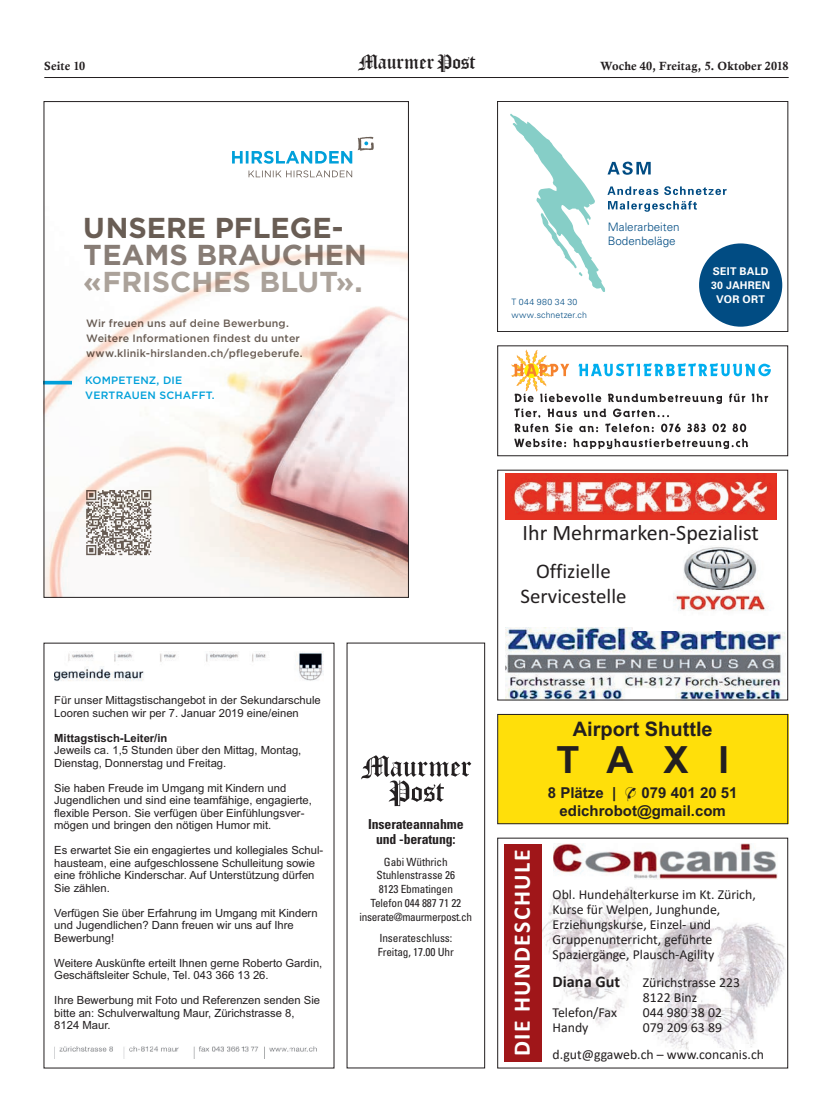
<style>
.page{position:relative;width:833px;height:1117px;background:#fff}
.page>*{position:absolute;margin:0;border:0;box-sizing:border-box;transform-origin:0 0}
.t1{font:700 37.5px "Arial";color:#231f20}
.t2{font:700 28.75px "Gotham";color:#aba29a}
.t3{font:700 28.75px "Gotham";color:#695d54}
.t4{font:700 28.75px "Gotham";color:#887d76}
.t5{font:700 23.75px "Calibri";letter-spacing:.06em;color:#fff}
.t6{font:22.38px "Old London";color:#231f20}
.t7{font:22px "Calibri";color:#231f20}
.t8{font:20.88px/25px "Calibri";color:#231f20;text-align:center}
.t9{font:700 20px "Arial";color:#231f20}
.t10{font:700 16.25px "Calibri";color:#231f20}
.t11{font:700 15px/18px "Arial";color:#231f20;text-align:center}
.t12{font:13.75px/15px "Calibri";color:#231f20}
.t13{font:700 condensed 13.75px/15px "Univers LT";letter-spacing:-.01em;color:#231f20;text-align:center}
.t14{font:11.88px "Calis MT Bol";letter-spacing:.01em;color:#231f20}
.t15{font:300 11.62px/14px "Univers";color:#014c83}
.t16{font:11.25px/12.5px "Arial";color:#231f20}
.t17{font:condensed 11.25px/13.8px "Univers LT";letter-spacing:-.01em;color:#231f20;text-align:center}
.t18{font:700 11.25px "Arial";color:#231f20}
.t19{font:500 10.62px/15px "Gotham";letter-spacing:.015em;color:#695d54}
.t20{font:500 10.62px/15px "Gotham";letter-spacing:.02em;color:#00a0da}
.t21{font:700 10.62px/13.8px "Univers";letter-spacing:.02em;color:#fff;text-align:center}
.t22{font:300 8.75px/12.5px "Univers";letter-spacing:.03em;color:#014c83}
.s1{font-family:"Arial Unicode MS";font-weight:400;font-size:16.25px}
</style>
<div class="page">
<hr style="left:44px;top:77px;width:744px;height:1px;background:#231f20">
<div style="left:498px;top:714px;width:290px;height:109px;background:#ffdf0a"></div>
<div style="left:497px;top:714px;width:291px;height:109px;border:1px solid #231f20"></div>
<svg style="left:510px;top:113px;width:216px;height:179px"></svg>
<div style="left:699px;top:243px;width:83px;height:83px;background:#014c83;border-radius:50%"></div>
<div style="left:497px;top:101px;width:291px;height:230px;border:1px solid #231f20"></div>
<img style="left:61px;top:176px;width:346px;height:419px">
<svg style="left:358px;top:137px;width:16px;height:14px"></svg>
<svg style="left:232px;top:151px;width:120px;height:13px"></svg>
<svg style="left:248px;top:170px;width:104px;height:7px"></svg>
<svg style="left:86px;top:490px;width:65px;height:65px"></svg>
<svg style="left:44px;top:379px;width:32px;height:219px"></svg>
<svg style="left:514px;top:438px;width:52px;height:9px"></svg>
<svg style="left:573px;top:438px;width:175px;height:11px"></svg>
<svg style="left:511px;top:350px;width:260px;height:82px"></svg>
<div style="left:497px;top:345px;width:291px;height:111px;border:1px solid #231f20"></div>
<img style="left:505px;top:627px;width:281px;height:71px">
<img style="left:505px;top:473px;width:271px;height:46px">
<img style="left:633px;top:547px;width:153px;height:83px">
<div style="left:497px;top:469px;width:291px;height:231px;border:1px solid #231f20"></div>
<img style="left:54px;top:651px;width:270px;height:31px">
<img style="left:54px;top:1046px;width:263px;height:11px">
<img style="left:542px;top:887px;width:244px;height:165px">
<img style="left:554px;top:843px;width:223px;height:36px">
<div style="left:504px;top:844px;width:38px;height:217px;background:#a01619"></div>
<div style="left:497px;top:837px;width:291px;height:231px;border:1px solid #231f20"></div>
<svg style="left:361px;top:755px;width:110px;height:51px"></svg>
<div style="left:347px;top:642px;width:138px;height:425px;border:1px solid #231f20"></div>
<p class="t14" style="left:44px;top:59px;width:42px">Seite 10</p>
<h3 class="t6" style="left:359px;top:49px;width:118px">Maurmer Post</h3>
<p class="t14" style="left:600px;top:59px;width:190px">Woche 40, Freitag, 5. Oktober 2018</p>
<h2 class="t3" style="left:84px;top:208px;width:261px">UNSERE PFLEGE-</h2>
<h2 class="t4" style="left:84px;top:236px;width:284px">TEAMS BRAUCHEN</h2>
<h2 class="t2" style="left:84px;top:263px;width:280px">«FRISCHES BLUT».</h2>
<p class="t19" style="left:86px;top:315px;width:218px">Wir freuen uns auf deine Bewerbung.<br>Weitere Informationen findest du unter www.klinik-hirslanden.ch/pflegeberufe.</p>
<p class="t20" style="left:85px;top:373px;width:131px">KOMPETENZ, DIE<br>VERTRAUEN SCHAFFT.</p>
<p class="t22" style="left:511px;top:295px;width:77px">T 044 980 34 30 www.schnetzer.ch</p>
<p class="t15" style="left:608px;top:219px;width:73px">Malerarbeiten<br>Bodenbeläge</p>
<p class="t21" style="left:711px;top:264px;width:61px">SEIT BALD<br>30 JAHREN<br>VOR ORT</p>
<p class="t16" style="left:54px;top:693px;width:268px">Für unser Mittagstischangebot in der Sekundarschule<br>Looren suchen wir per 7. Januar 2019 eine/einen</p>
<p class="t18" style="left:54px;top:729px;width:115px">Mittagstisch-Leiter/in</p>
<p class="t16" style="left:54px;top:743px;width:249px">Jeweils ca. 1,5 Stunden über den Mittag, Montag,<br>Dienstag, Donnerstag und Freitag.</p>
<p class="t16" style="left:54px;top:781px;width:259px">Sie haben Freude im Umgang mit Kindern und Jugendlichen und sind eine teamfähige, engagierte, flexible Person. Sie verfügen über Einfühlungsver&shy;mögen und bringen den nötigen Humor mit.</p>
<p class="t16" style="left:54px;top:843px;width:270px">Es erwartet Sie ein engagiertes und kollegiales Schul&shy;hausteam, eine aufgeschlossene Schulleitung sowie eine fröhliche Kinderschar. Auf Unterstützung dürfen Sie zählen.</p>
<p class="t16" style="left:54px;top:906px;width:265px">Verfügen Sie über Erfahrung im Umgang mit Kindern und Jugendlichen? Dann freuen wir uns auf Ihre<br>Bewerbung!</p>
<p class="t16" style="left:54px;top:956px;width:270px">Weitere Auskünfte erteilt Ihnen gerne Roberto Gardin,<br>Geschäftsleiter Schule, Tel. 043 366 13 26.</p>
<p class="t16" style="left:54px;top:993px;width:267px">Ihre Bewerbung mit Foto und Referenzen senden Sie bitte an: Schulverwaltung Maur, Zürichstrasse 8,<br>8124 Maur.</p>
<p class="t13" style="left:368px;top:816px;width:97px">Inserateannahme und -beratung:</p>
<p class="t17" style="left:359px;top:854px;width:114px">Gabi Wüthrich<br>Stuhlenstrasse 26<br>8123 Ebmatingen<br>Telefon 044 887 71 22 inserate@maurmerpost.ch</p>
<p class="t17" style="left:378px;top:930px;width:77px;text-align:left">Inserateschluss:<br>Freitag, 17.00 Uhr</p>
<h3 class="t7" style="left:522px;top:517px;width:238px">Ihr Mehrmarken-Spezialist</h3>
<h3 class="t8" style="left:520px;top:558px;width:108px">Offizielle<br>Servicestelle</h3>
<h3 class="t5" style="left:505px;top:1056px;width:208px;rotate:-90deg">DIE HUNDESCHULE</h3>
<h3 class="t9" style="left:572px;top:714px;width:142px">Airport Shuttle</h3>
<h1 class="t1" style="left:556px;top:733px;width:174px">TAXI</h1>
<h3 class="t11" style="left:548px;top:784px;width:191px">8 Plätze | <span class="s1">✆</span> 079 401 20 51 edichrobot@gmail.com</h3>
<p class="t12" style="left:552px;top:886px;width:205px">Obl. Hundehalterkurse im Kt. Zürich,<br>Kurse für Welpen, Junghunde,<br>Erziehungskurse, Einzel- und<br>Gruppenunterricht, geführte<br>Spaziergänge, Plausch-Agility</p>
<h3 class="t10" style="left:552px;top:969px;width:69px">Diana Gut</h3>
<p class="t12" style="left:643px;top:973px;width:99px">Zürichstrasse 223<br>8122 Binz</p>
<p class="t12" style="left:552px;top:1003px;width:66px">Telefon/Fax</p>
<p class="t12" style="left:643px;top:1003px;width:81px">044 980 38 02</p>
<p class="t12" style="left:552px;top:1018px;width:37px">Handy</p>
<p class="t12" style="left:552px;top:1012px;width:213px;line-height:27.5px;text-indent:90px">079 209 63 89 d.gut@ggaweb.ch – www.concanis.ch</p>
</div>
